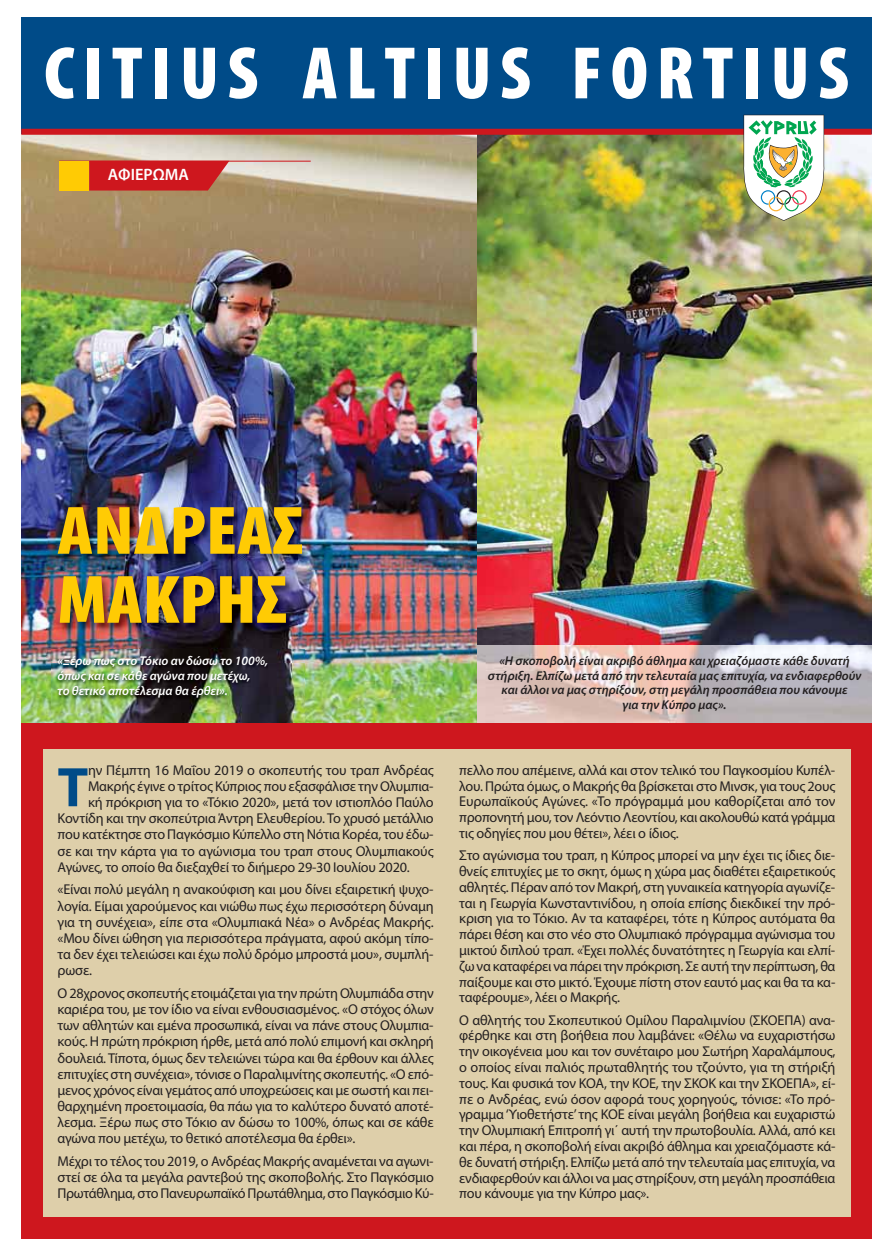
<style>
.page{position:relative;width:893px;height:1259px;background:#fff}
.page>*{position:absolute;margin:0;border:0;box-sizing:border-box;transform-origin:0 0}
.t1{font:700 75px "Myriad Condensed Greek";letter-spacing:.115em;color:#fff}
.t2{font:700 69px/69px "Myriad Condensed Greek";color:#ffcb04;scale:1.1 1}
.t3{font:700 56.25px "Myriad Pro";color:#004b88}
.t4{font:600 16.5px "Myriad Pro";color:#fff}
.t5{font:14.25px/15.8px "Myriad Pro";letter-spacing:-.015em;color:#231f20;text-align:justify}
.t6{font:italic 600 12.75px/14.7px "Myriad Pro";color:#231f20;text-align:center}
.t7{font:italic 600 12.75px/15.3px "Myriad Pro";color:#fff}
</style>
<div class="page">
<div style="left:21px;top:130px;width:851px;height:1108px;background:#ce171e"></div>
<img style="left:21px;top:135px;width:457px;height:587px">
<img style="left:478px;top:135px;width:393px;height:510px">
<div style="left:21px;top:18px;width:851px;height:116px;background:#004b88"></div>
<hr style="left:59px;top:161px;width:252px;height:1px;background:#ce171e">
<svg style="left:89px;top:162px;width:140px;height:28px"></svg>
<div style="left:21px;top:129px;width:851px;height:6px;background:#ce171e"></div>
<img style="left:743px;top:115px;width:81px;height:106px">
<img style="left:48px;top:493px;width:420px;height:169px">
<div style="left:43px;top:749px;width:807px;height:468px;background:#decfaa"></div>
<div style="left:59px;top:161px;width:30px;height:29px;background:#ffcb04"></div>
<img style="left:478px;top:645px;width:393px;height:77px">
<img style="left:51px;top:649px;width:254px;height:74px">
<h1 class="t1" style="left:44px;top:48px;width:806px">CITIUS ALTIUS FORTIUS</h1>
<p class="t4" style="left:108px;top:164px;width:83px">ΑΦΙΕΡΩΜΑ</p>
<h2 class="t2" style="left:58px;top:504px;width:225px">ΑΝΔΡΕΑΣ<br>ΜΑΚΡΗΣ</h2>
<p class="t7" style="left:58px;top:653px;width:212px">«Ξέρω πως στο Τόκιο αν δώσω το 100%, όπως και σε κάθε αγώνα που μετέχω,<br>το θετικό αποτέλεσμα θα έρθει».</p>
<h3 class="t3" style="left:58px;top:754px;width:32px">T</h3>
<p class="t5" style="left:88px;top:763px;width:347px">ην Πέμπτη 16 Μαΐου 2019 ο σκοπευτής του τραπ Ανδρέας</p>
<p class="t5" style="left:88px;top:779px;width:347px">Μακρής έγινε ο τρίτος Κύπριος που εξασφάλισε την Ολυμπια-</p>
<p class="t5" style="left:88px;top:796px;width:347px">κή πρόκριση για το «Τόκιο 2020», μετά τον ιστιοπλόο Παύλο</p>
<p class="t5" style="left:58px;top:812px;width:378px">Κοντίδη και την σκοπεύτρια Άντρη Ελευθερίου. Το χρυσό μετάλλιο</p>
<p class="t5" style="left:58px;top:828px;width:378px">που κατέκτησε στο Παγκόσμιο Κύπελλο στη Νότια Κορέα, του έδω-</p>
<p class="t5" style="left:58px;top:844px;width:378px">σε και την κάρτα για το αγώνισμα του τραπ στους Ολυμπιακούς</p>
<p class="t5" style="left:58px;top:860px;width:354px">Αγώνες, το οποίο θα διεξαχθεί το διήμερο 29-30 Ιουλίου 2020.</p>
<p class="t5" style="left:58px;top:883px;width:378px;line-height:16.2px">«Είναι πολύ μεγάλη η ανακούφιση και μου δίνει εξαιρετική ψυχο&shy;λογία. Είμαι χαρούμενος και νιώθω πως έχω περισσότερη δύναμη για τη συνέχεια», είπε στα «Ολυμπιακά Νέα» ο Ανδρέας Μακρής. «Μου δίνει ώθηση για περισσότερα πράγματα, αφού ακόμη τίπο&shy;τα δεν έχει τελειώσει και έχω πολύ δρόμο μπροστά μου», συμπλή&shy;ρωσε.</p>
<p class="t5" style="left:58px;top:986px;width:378px;line-height:16.2px">Ο 28χρονος σκοπευτής ετοιμάζεται για την πρώτη Ολυμπιάδα στην καριέρα του, με τον ίδιο να είναι ενθουσιασμένος. «Ο στόχος όλων των αθλητών και εμένα προσωπικά, είναι να πάνε στους Ολυμπια&shy;κούς. Η πρώτη πρόκριση ήρθε, μετά από πολύ επιμονή και σκληρή δουλειά. Τίποτα, όμως δεν τελειώνει τώρα και θα έρθουν και άλλες επιτυχίες στη συνέχεια», τόνισε ο Παραλιμνίτης σκοπευτής. «Ο επό&shy;μενος χρόνος είναι γεμάτος από υποχρεώσεις και με σωστή και πει&shy;θαρχημένη προετοιμασία, θα πάω για το καλύτερο δυνατό αποτέ&shy;λεσμα. Ξέρω πως στο Τόκιο αν δώσω το 100%, όπως και σε κάθε αγώνα που μετέχω, το θετικό αποτέλεσμα θα έρθει».</p>
<p class="t5" style="left:58px;top:1154px;width:378px;line-height:16.2px">Μέχρι το τέλος του 2019, ο Ανδρέας Μακρής αναμένεται να αγωνι&shy;στεί σε όλα τα μεγάλα ραντεβού της σκοποβολής. Στο Παγκόσμιο Πρωτάθλημα, στο Πανευρωπαϊκό Πρωτάθλημα, στο Παγκόσμιο Κύ-</p>
<p class="t6" style="left:488px;top:653px;width:375px">«Η σκοποβολή είναι ακριβό άθλημα και χρειαζόμαστε κάθε δυνατή στήριξη. Ελπίζω μετά από την τελευταία μας επιτυχία, να ενδιαφερθούν και άλλοι να μας στηρίξουν, στη μεγάλη προσπάθεια που κάνουμε<br>για την Κύπρο μας».</p>
<p class="t5" style="left:459px;top:763px;width:378px">πελλο που απέμεινε, αλλά και στον τελικό του Παγκοσμίου Κυπέλ&shy;λου. Πρώτα όμως, ο Μακρής θα βρίσκεται στο Μινσκ, για τους 2ους Ευρωπαϊκούς Αγώνες. «Το πρόγραμμά μου καθορίζεται από τον προπονητή μου, τον Λεόντιο Λεοντίου, και ακολουθώ κατά γράμμα τις οδηγίες που μου θέτει», λέει ο ίδιος.</p>
<p class="t5" style="left:459px;top:849px;width:378px">Στο αγώνισμα του τραπ, η Κύπρος μπορεί να μην έχει τις ίδιες διε&shy;θνείς επιτυχίες με το σκητ, όμως η χώρα μας διαθέτει εξαιρετικούς αθλητές. Πέραν από τον Μακρή, στη γυναικεία κατηγορία αγωνίζε&shy;ται η Γεωργία Κωνσταντινίδου, η οποία επίσης διεκδικεί την πρό&shy;κριση για το Τόκιο. Αν τα καταφέρει, τότε η Κύπρος αυτόματα θα πάρει θέση και στο νέο στο Ολυμπιακό πρόγραμμα αγώνισμα του μικτού διπλού τραπ. «Έχει πολλές δυνατότητες η Γεωργία και ελπί&shy;ζω να καταφέρει να πάρει την πρόκριση. Σε αυτή την περίπτωση, θα παίξουμε και στο μικτό. Έχουμε πίστη στον εαυτό μας και θα τα κα&shy;ταφέρουμε», λέει ο Μακρής.</p>
<p class="t5" style="left:459px;top:1013px;width:378px">Ο αθλητής του Σκοπευτικού Ομίλου Παραλιμνίου (ΣΚΟΕΠΑ) ανα&shy;φέρθηκε και στη βοήθεια που λαμβάνει: «Θέλω να ευχαριστήσω την οικογένεια μου και τον συνέταιρο μου Σωτήρη Χαραλάμπους, ο οποίος είναι παλιός πρωταθλητής του τζούντο, για τη στήριξή τους. Και φυσικά τον ΚΟΑ, την ΚΟΕ, την ΣΚΟΚ και την ΣΚΟΕΠΑ», εί&shy;πε ο Ανδρέας, ενώ όσον αφορά τους χορηγούς, τόνισε: «Το πρό&shy;γραμμα ‘Υιοθετήστε’ της ΚΟΕ είναι μεγάλη βοήθεια και ευχαριστώ την Ολυμπιακή Επιτροπή γι΄ αυτή την πρωτοβουλία. Αλλά, από κει και πέρα, η σκοποβολή είναι ακριβό άθλημα και χρειαζόμαστε κά&shy;θε δυνατή στήριξη. Ελπίζω μετά από την τελευταία μας επιτυχία, να ενδιαφερθούν και άλλοι να μας στηρίξουν, στη μεγάλη προσπάθεια που κάνουμε για την Κύπρο μας».</p>
</div>
